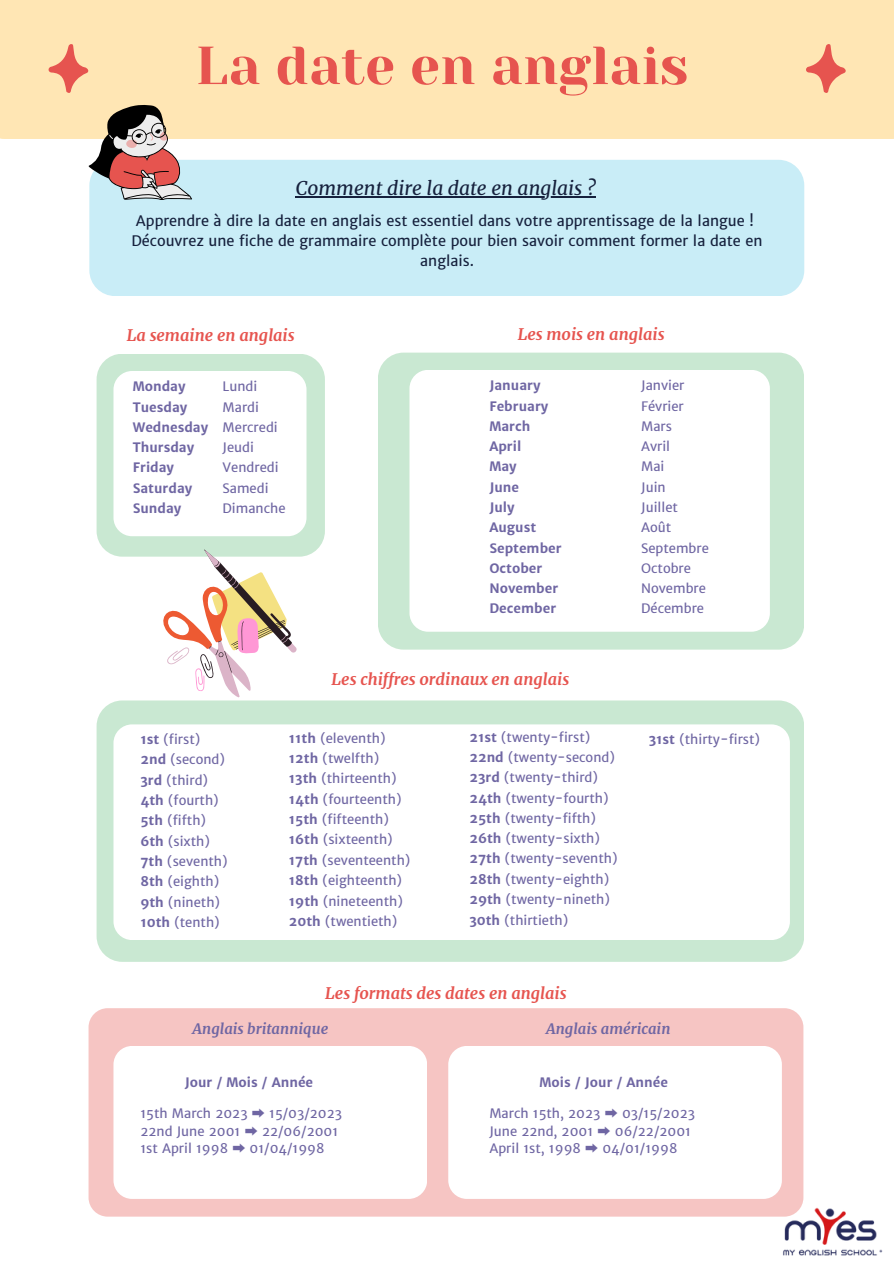
<style>
.page{position:relative;width:894px;height:1264px;background:#fff}
.page>*{position:absolute;margin:0;border:0;box-sizing:border-box;transform-origin:0 0}
.t1{font:53.4px "Yeseva One";color:#e6544f}
.t2{font:italic 19.05px "Merriweather";color:#16213d}
.t3{font:italic 700 16.05px "Merriweather";color:#e6544f}
.t4{font:14.55px/20.2px "Merriweather Sans";color:#16213d;text-align:center}
.t5{font:italic 700 14.55px "Merriweather";color:#6f66a3}
.t6{font:13.05px/17.4px "Merriweather Sans";color:#6f66a3}
.t7{font:700 13.05px "Merriweather Sans";color:#6f66a3}
.s1{font-weight:700}
.s2{font-family:"Noto Sans CJ Ksc"}
.s3{font-family:"Noto Sans CJ Ksc";font-weight:700}
</style>
<div class="page">
<div style="left:0;top:0;width:893px;height:139px;background:#ffe6b4"></div>
<div style="left:89px;top:160px;width:715px;height:136px;background:#c9edf7;border-radius:26px"></div>
<svg style="left:89px;top:104px;width:103px;height:96px"></svg>
<div style="left:88px;top:1008px;width:715px;height:208px;background:#f6c5c3;border-radius:19px"></div>
<div style="left:448px;top:1045px;width:333px;height:153px;background:#fff;border-radius:19px"></div>
<div style="left:113px;top:1045px;width:314px;height:153px;background:#fff;border-radius:19px"></div>
<svg style="left:47px;top:41px;width:51px;height:52px"></svg>
<svg style="left:804px;top:41px;width:51px;height:52px"></svg>
<div style="left:96px;top:354px;width:229px;height:202px;background:#c9e8d2;border-radius:26px"></div>
<div style="left:113px;top:371px;width:193px;height:165px;background:#fff;border-radius:19px"></div>
<div style="left:378px;top:352px;width:425px;height:297px;background:#c9e8d2;border-radius:26px"></div>
<div style="left:409px;top:370px;width:360px;height:261px;background:#fff;border-radius:19px"></div>
<div style="left:96px;top:700px;width:708px;height:261px;background:#c9e8d2;border-radius:26px"></div>
<svg style="left:151px;top:549px;width:159px;height:152px"></svg>
<div style="left:113px;top:724px;width:676px;height:216px;background:#fff;border-radius:19px"></div>
<img style="left:781px;top:1207px;width:102px;height:48px">
<hr style="left:295px;top:196px;width:301px;height:1px;background:#16213d">
<h1 class="t1" style="left:195px;top:35px;width:494px">La date en anglais</h1>
<p class="t2" style="left:295px;top:176px;width:302px">Comment dire la date en anglais ?</p>
<h2 class="t4" style="left:131px;top:210px;width:632px">Apprendre à dire la date en anglais est essentiel dans votre apprentissage de la langue !<br>Découvrez une fiche de grammaire complète pour bien savoir comment former la date en anglais.</h2>
<p class="t3" style="left:127px;top:325px;width:169px">La semaine en anglais</p>
<h4 class="t7" style="left:133px;top:378px;width:54px">Monday</h4>
<h3 class="t7" style="left:133px;top:399px;width:56px">Tuesday</h3>
<h3 class="t7" style="left:133px;top:419px;width:77px">Wednesday</h3>
<h5 class="t7" style="left:133px;top:439px;width:63px">Thursday</h5>
<h5 class="t7" style="left:133px;top:459px;width:43px">Friday</h5>
<h5 class="t7" style="left:133px;top:480px;width:61px">Saturday</h5>
<h5 class="t7" style="left:133px;top:500px;width:50px">Sunday</h5>
<h5 class="t6" style="left:222px;top:378px;width:36px">Lundi</h5>
<h5 class="t6" style="left:222px;top:398px;width:38px">Mardi</h5>
<h5 class="t6" style="left:222px;top:418px;width:57px">Mercredi</h5>
<h5 class="t6" style="left:222px;top:439px;width:33px">Jeudi</h5>
<h5 class="t6" style="left:222px;top:459px;width:57px">Vendredi</h5>
<h5 class="t6" style="left:222px;top:479px;width:47px">Samedi</h5>
<h5 class="t6" style="left:222px;top:499px;width:64px">Dimanche</h5>
<h5 class="t3" style="left:517px;top:324px;width:148px">Les mois en anglais</h5>
<p class="t7" style="left:489px;top:377px;width:53px">January</p>
<p class="t7" style="left:489px;top:398px;width:61px">February</p>
<p class="t7" style="left:489px;top:418px;width:42px">March</p>
<p class="t7" style="left:489px;top:438px;width:33px">April</p>
<p class="t7" style="left:489px;top:458px;width:29px">May</p>
<p class="t7" style="left:489px;top:479px;width:31px">June</p>
<p class="t7" style="left:489px;top:499px;width:27px">July</p>
<p class="t7" style="left:489px;top:519px;width:48px">August</p>
<p class="t7" style="left:489px;top:539px;width:74px">September</p>
<p class="t7" style="left:489px;top:560px;width:54px">October</p>
<p class="t7" style="left:489px;top:580px;width:70px">November</p>
<p class="t7" style="left:489px;top:600px;width:68px">December</p>
<h5 class="t6" style="left:641px;top:377px;width:45px">Janvier</h5>
<h5 class="t6" style="left:641px;top:397px;width:44px">Février</h5>
<h5 class="t6" style="left:641px;top:417px;width:32px">Mars</h5>
<h5 class="t6" style="left:641px;top:438px;width:31px">Avril</h5>
<h5 class="t6" style="left:641px;top:458px;width:25px">Mai</h5>
<h5 class="t6" style="left:641px;top:478px;width:26px">Juin</h5>
<h5 class="t6" style="left:641px;top:498px;width:38px">Juillet</h5>
<p class="t6" style="left:641px;top:519px;width:32px">Août</p>
<p class="t6" style="left:641px;top:539px;width:69px">Septembre</p>
<p class="t6" style="left:641px;top:559px;width:51px">Octobre</p>
<p class="t6" style="left:641px;top:579px;width:66px">Novembre</p>
<p class="t6" style="left:641px;top:600px;width:64px">Décembre</p>
<p class="t3" style="left:331px;top:669px;width:239px">Les chiffres ordinaux en anglais</p>
<p class="t6" style="left:140px;top:730px;width:61px"><span class="s1">1st</span> (first)</p>
<p class="t6" style="left:140px;top:751px;width:86px"><span class="s1">2nd</span> (second)</p>
<h3 class="t6" style="left:140px;top:771px;width:69px"><span class="s1">3rd</span> (third)</h3>
<p class="t6" style="left:140px;top:791px;width:80px"><span class="s1">4th</span> (fourth)</p>
<p class="t6" style="left:140px;top:812px;width:67px"><span class="s1">5th</span> (fifth)</p>
<p class="t6" style="left:140px;top:832px;width:71px"><span class="s1">6th</span> (sixth)</p>
<p class="t6" style="left:140px;top:852px;width:89px"><span class="s1">7th</span> (seventh)</p>
<p class="t6" style="left:140px;top:872px;width:80px"><span class="s1">8th</span> (eighth)</p>
<p class="t6" style="left:140px;top:893px;width:81px"><span class="s1">9th</span> (nineth)</p>
<p class="t6" style="left:140px;top:913px;width:81px"><span class="s1">10th</span> (tenth)</p>
<p class="t6" style="left:289px;top:729px;width:98px"><span class="s1">11th</span> (eleventh)</p>
<p class="t6" style="left:289px;top:749px;width:92px"><span class="s1">12th</span> (twelfth)</p>
<p class="t6" style="left:289px;top:770px;width:109px"><span class="s1">13th</span> (thirteenth)</p>
<p class="t6" style="left:289px;top:790px;width:114px"><span class="s1">14th</span> (fourteenth)</p>
<p class="t6" style="left:289px;top:810px;width:101px"><span class="s1">15th</span> (fifteenth)</p>
<p class="t6" style="left:289px;top:831px;width:105px"><span class="s1">16th</span> (sixteenth)</p>
<p class="t6" style="left:289px;top:851px;width:123px"><span class="s1">17th</span> (seventeenth)</p>
<p class="t6" style="left:289px;top:871px;width:115px"><span class="s1">18th</span> (eighteenth)</p>
<p class="t6" style="left:289px;top:892px;width:115px"><span class="s1">19th</span> (nineteenth)</p>
<p class="t6" style="left:289px;top:912px;width:110px"><span class="s1">20th</span> (twentieth)</p>
<p class="t6" style="left:469px;top:728px;width:122px"><span class="s1">21st</span> (twenty-first)</p>
<p class="t6" style="left:469px;top:748px;width:147px"><span class="s1">22nd</span> (twenty-second)</p>
<p class="t6" style="left:469px;top:769px;width:130px"><span class="s1">23rd</span> (twenty-third)</p>
<p class="t6" style="left:469px;top:789px;width:141px"><span class="s1">24th</span> (twenty-fourth)</p>
<p class="t6" style="left:469px;top:809px;width:128px"><span class="s1">25th</span> (twenty-fifth)</p>
<p class="t6" style="left:469px;top:829px;width:132px"><span class="s1">26th</span> (twenty-sixth)</p>
<p class="t6" style="left:469px;top:850px;width:150px"><span class="s1">27th</span> (twenty-seventh)</p>
<p class="t6" style="left:469px;top:870px;width:141px"><span class="s1">28th</span> (twenty-eighth)</p>
<p class="t6" style="left:469px;top:891px;width:142px"><span class="s1">29th</span> (twenty-nineth)</p>
<p class="t6" style="left:469px;top:911px;width:100px"><span class="s1">30th</span> (thirtieth)</p>
<p class="t3" style="left:325px;top:982px;width:243px">Les formats des dates en anglais</p>
<p class="t6" style="left:648px;top:730px;width:113px"><span class="s1">31st</span> (thirty-first)</p>
<p class="t5" style="left:192px;top:1019px;width:137px">Anglais britannique</p>
<p class="t5" style="left:546px;top:1019px;width:126px">Anglais américain</p>
<p class="t7" style="left:185px;top:1073px;width:130px">Jour / Mois / Année</p>
<h3 class="t7" style="left:539px;top:1073px;width:130px">Mois / Jour / Année</h3>
<p class="t6" style="left:140px;top:1105px;width:203px">15th March 2023 <span class="s2">➡️</span> 15/03/2023<br>22nd June 2001 <span class="s3">➡️</span> 22/06/2001<br>1st April 1998 <span class="s2">➡️</span> 01/04/1998</p>
<p class="t6" style="left:489px;top:1105px;width:207px">March 15th, 2023 <span class="s2">➡️</span> 03/15/2023<br>June 22nd, 2001 <span class="s3">➡️</span> 06/22/2001<br>April 1st, 1998 <span class="s2">➡️</span> 04/01/1998</p>
</div>
